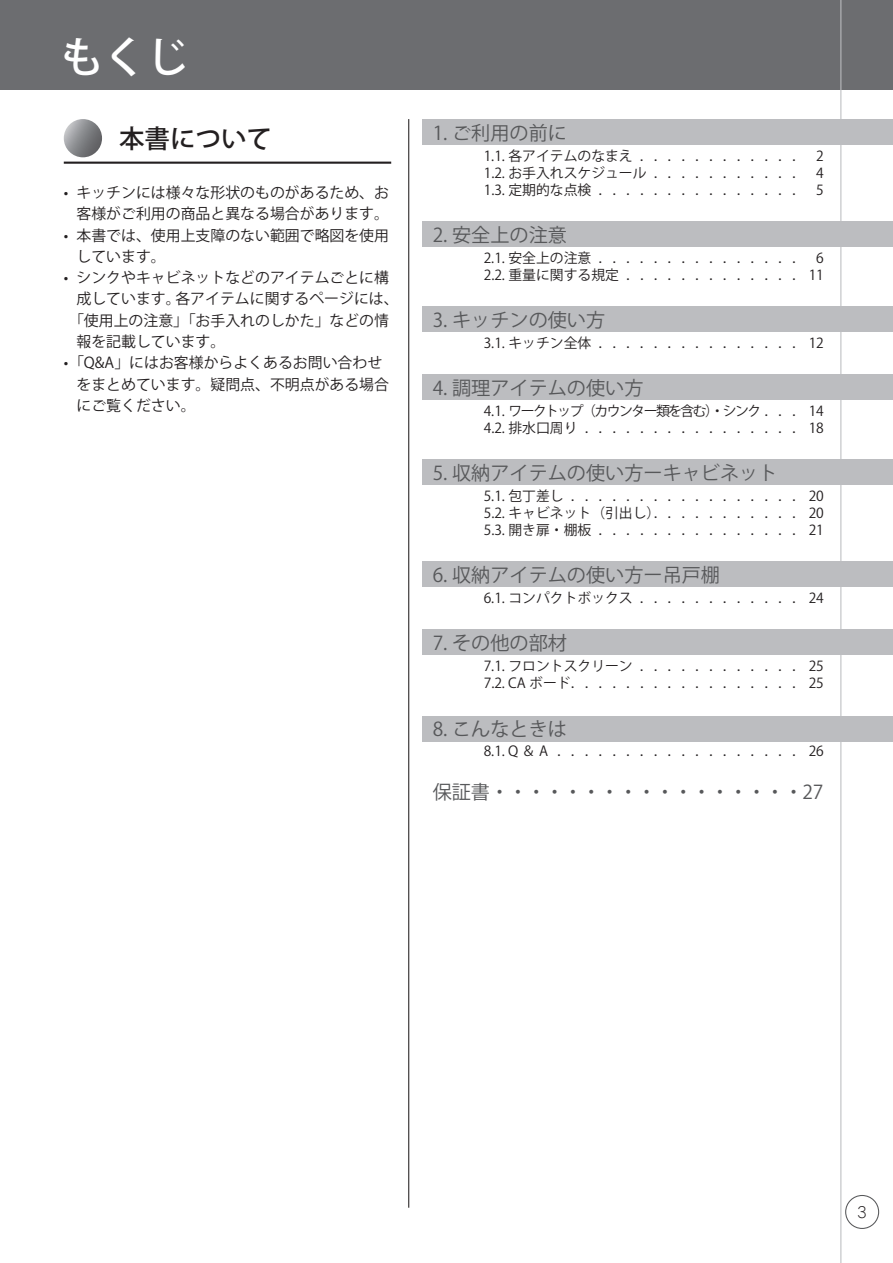
<style>
.page{position:relative;width:893px;height:1263px;background:#fff}
.page>*{position:absolute;margin:0;border:0;box-sizing:border-box;transform-origin:0 0}
.t1{font:500 42.45px "Koz Go Pr 6 N";color:#fff}
.t2{font:500 25.5px "Koz Go Pr 6 N";color:#231f20}
.t3{font:19.2px "Koz Go Pr 6 N";color:#57585a}
.t4{font:14.85px/21.3px "Koz Go Pr 6 N";color:#231f20}
.t5{font:300 14.85px "Jun 101 Pro";color:#231f20}
.t6{font:13.8px/17px "Koz Go Pr 6 N";color:#231f20;text-align:justify}
.t7{font:13.8px/17px "Koz Go Pr 6 N";letter-spacing:-.11em;color:#231f20}
</style>
<div class="page">
<div style="left:0;top:0;width:893px;height:89px;background:#6c6d70"></div>
<div style="left:845px;top:1195px;width:34px;height:34px;border:1px solid #57585a;border-radius:50%"></div>
<hr style="left:408px;top:119px;width:1px;height:1089px;background:#231f20">
<hr style="left:64px;top:162px;width:327px;height:2px;background:#231f20">
<svg style="left:64px;top:119px;width:38px;height:38px"></svg>
<div style="left:423px;top:119px;width:470px;height:26px;background:#bcbdc0"></div>
<div style="left:423px;top:374px;width:470px;height:26px;background:#bcbdc0"></div>
<div style="left:423px;top:221px;width:470px;height:26px;background:#bcbdc0"></div>
<div style="left:423px;top:306px;width:470px;height:26px;background:#bcbdc0"></div>
<div style="left:423px;top:459px;width:470px;height:26px;background:#bcbdc0"></div>
<div style="left:423px;top:629px;width:470px;height:26px;background:#bcbdc0"></div>
<div style="left:423px;top:716px;width:470px;height:26px;background:#bcbdc0"></div>
<div style="left:423px;top:561px;width:470px;height:26px;background:#bcbdc0"></div>
<h1 class="t1" style="left:61px;top:34px;width:129px">もくじ</h1>
<h2 class="t2" style="left:119px;top:124px;width:155px">本書について</h2>
<p class="t4" style="left:64px;top:182px;width:327px;text-align:right">• キッチンには様々な形状のものがあるため、お客様がご利用の商品と異なる場合があります。</p>
<p class="t4" style="left:77px;top:225px;width:314px;text-indent:-13px">• 本書では、使用上支障のない範囲で略図を使用しています。</p>
<p class="t4" style="left:64px;top:267px;width:327px">• シンクやキャビネットなどのアイテムごとに構</p>
<p class="t4" style="left:77px;top:289px;width:324px">成しています。各アイテムに関するページには、</p>
<p class="t4" style="left:69px;top:310px;width:321px">「使用上の注意」「お手入れのしかた」などの情</p>
<p class="t4" style="left:77px;top:331px;width:150px">報を記載しています。</p>
<p class="t4" style="left:77px;top:352px;width:314px;text-indent:-13px">•「Q&amp;A」にはお客様からよくあるお問い合わせをまとめています。疑問点、不明点がある場合にご覧ください。</p>
<h3 class="t3" style="left:433px;top:122px;width:136px">1. ご利用の前に</h3>
<p class="t6" style="left:484px;top:148px;width:342px">1.1. 各アイテムのなまえ．．．．．．．．．．．． 2<br>1.2. お手入れスケジュール．．．．．．．．．．． 4<br>1.3. 定期的な点検．．．．．．．．．．．．．．． 5</p>
<h3 class="t3" style="left:433px;top:224px;width:136px">2. 安全上の注意</h3>
<p class="t6" style="left:484px;top:250px;width:342px">2.1. 安全上の注意．．．．．．．．．．．．．．． 6<br>2.2. 重量に関する規定．．．．．．．．．．．．． 11</p>
<h3 class="t3" style="left:433px;top:309px;width:174px">3. キッチンの使い方</h3>
<p class="t6" style="left:484px;top:335px;width:342px">3.1. キッチン全体．．．．．．．．．．．．．．． 12</p>
<h3 class="t3" style="left:433px;top:377px;width:212px">4. 調理アイテムの使い方</h3>
<p class="t7" style="left:484px;top:403px;width:342px">4.1. ワークトップ（カウンター類を含む）・シンク．．． 14<br>4.2. 排水口周り．．．．．．．．．．．．．．．． 18</p>
<h3 class="t3" style="left:433px;top:462px;width:346px">5. 収納アイテムの使い方ーキャビネット</h3>
<p class="t6" style="left:484px;top:488px;width:342px">5.1. 包丁差し．．．．．．．．．．．．．．．．． 20<br>5.2. キャビネット（引出し）．．．．．．．．．．． 20<br>5.3. 開き扉・棚板．．．．．．．．．．．．．．． 21</p>
<h3 class="t3" style="left:433px;top:564px;width:289px">6. 収納アイテムの使い方ー吊戸棚</h3>
<p class="t6" style="left:484px;top:590px;width:342px">6.1. コンパクトボックス．．．．．．．．．．．． 24</p>
<h3 class="t3" style="left:433px;top:633px;width:136px">7. その他の部材</h3>
<p class="t6" style="left:484px;top:658px;width:342px">7.1. フロントスクリーン．．．．．．．．．．．． 25<br>7.2. CA ボード．．．．．．．．．．．．．．．．． 25</p>
<h3 class="t3" style="left:433px;top:718px;width:136px">8. こんなときは</h3>
<p class="t6" style="left:484px;top:743px;width:342px">8.1. Q ＆ A ．．．．．．．．．．．．．．．．．． 26</p>
<h3 class="t3" style="left:433px;top:781px;width:392px">保証書・・・・・・・・・・・・・・・・・27</h3>
<p class="t5" style="left:857px;top:1200px;width:11px">3</p>
</div>
